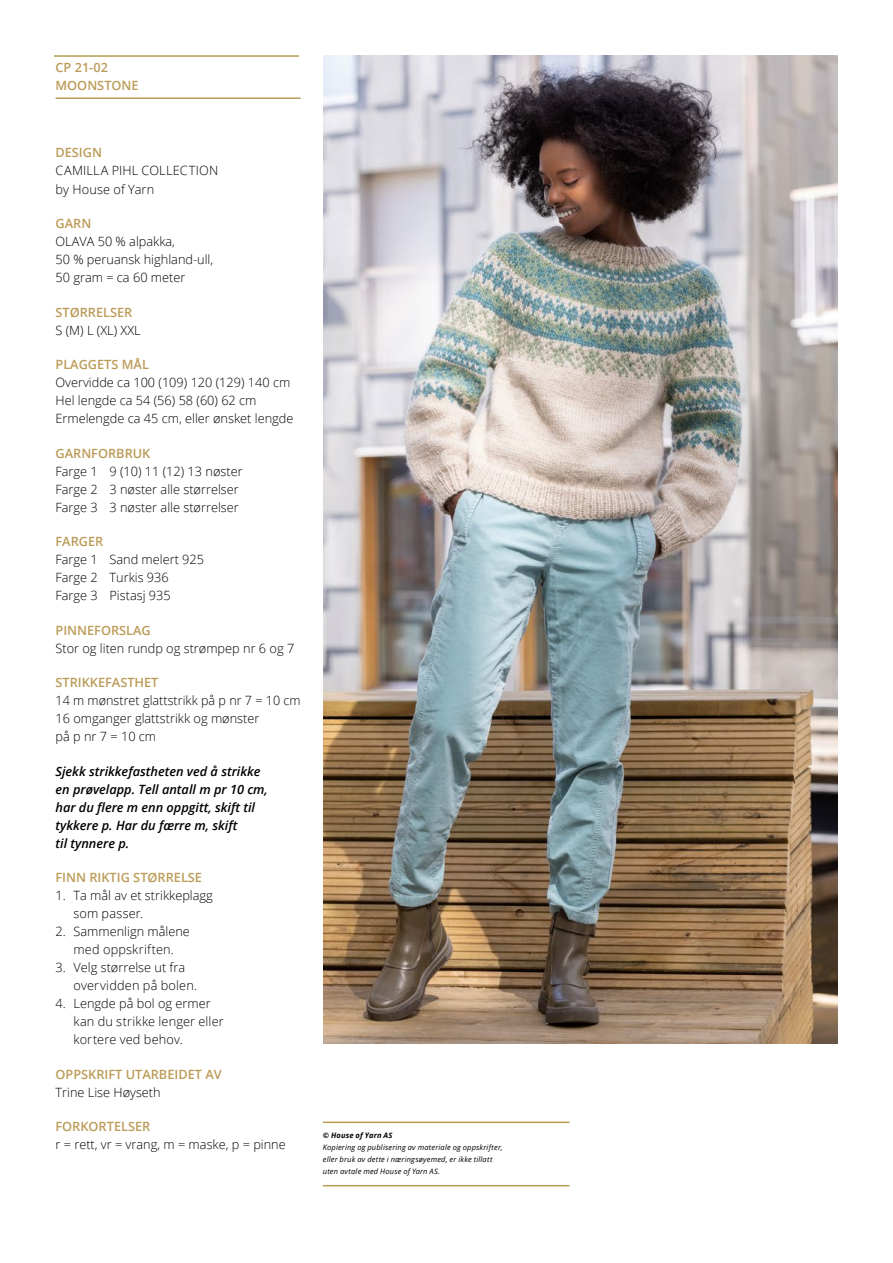
<style>
.page{position:relative;width:893px;height:1263px;background:#fff}
.page>*{position:absolute;margin:0;border:0;box-sizing:border-box;transform-origin:0 0}
.Faktatekst{font:300 12.75px/18px "Open Sans";color:#000}
.Faktatekst-2{font:600 12.75px "Open Sans";color:#bb9b57}
.Faktatekst-3{font:italic 600 12.75px "Open Sans";color:#000}
.t1{font:italic 7.5px "Open Sans";letter-spacing:.025em;color:#000}
.t2{font:italic 700 7.5px "Open Sans";letter-spacing:.025em;color:#000}
</style>
<div class="page">
<hr style="left:323px;top:1121px;width:246px;height:2px;background:#bb9b57">
<hr style="left:323px;top:1185px;width:246px;height:1px;background:#bb9b57">
<hr style="left:54px;top:55px;width:245px;height:2px;background:#bb9b57">
<hr style="left:56px;top:97px;width:245px;height:2px;background:#bb9b57">
<img style="left:323px;top:56px;width:514px;height:987px">
<p class="Faktatekst-2" style="left:56px;top:59px;width:54px">CP 21-02</p>
<p class="Faktatekst-2" style="left:56px;top:77px;width:85px">MOONSTONE</p>
<p class="Faktatekst-2" style="left:56px;top:144px;width:48px">DESIGN</p>
<p class="Faktatekst" style="left:56px;top:162px;width:164px">CAMILLA PIHL COLLECTION</p>
<p class="Faktatekst" style="left:56px;top:180px;width:100px">by House of Yarn</p>
<p class="Faktatekst-2" style="left:56px;top:215px;width:37px">GARN</p>
<p class="Faktatekst" style="left:56px;top:232px;width:121px">OLAVA 50 % alpakka,</p>
<p class="Faktatekst" style="left:56px;top:250px;width:159px">50 % peruansk highland-ull,</p>
<p class="Faktatekst" style="left:56px;top:268px;width:131px">50 gram = ca 60 meter</p>
<p class="Faktatekst-2" style="left:56px;top:303px;width:78px">STØRRELSER</p>
<p class="Faktatekst" style="left:56px;top:321px;width:87px">S (M) L (XL) XXL</p>
<p class="Faktatekst-2" style="left:56px;top:356px;width:95px">PLAGGETS MÅL</p>
<p class="Faktatekst" style="left:56px;top:373px;width:236px">Overvidde ca 100 (109) 120 (129) 140 cm</p>
<p class="Faktatekst" style="left:56px;top:391px;width:203px">Hel lengde ca 54 (56) 58 (60) 62 cm</p>
<p class="Faktatekst" style="left:56px;top:409px;width:239px">Ermelengde ca 45 cm, eller ønsket lengde</p>
<p class="Faktatekst-2" style="left:56px;top:444px;width:96px">GARNFORBRUK</p>
<p class="Faktatekst" style="left:56px;top:462px;width:189px">Farge 1 9 (10) 11 (12) 13 nøster</p>
<p class="Faktatekst" style="left:56px;top:480px;width:185px">Farge 2 3 nøster alle størrelser</p>
<p class="Faktatekst" style="left:56px;top:498px;width:185px">Farge 3 3 nøster alle størrelser</p>
<p class="Faktatekst-2" style="left:56px;top:533px;width:49px">FARGER</p>
<p class="Faktatekst" style="left:56px;top:550px;width:150px">Farge 1 Sand melert 925</p>
<p class="Faktatekst" style="left:56px;top:568px;width:115px">Farge 2 Turkis 936</p>
<p class="Faktatekst" style="left:56px;top:586px;width:117px">Farge 3 Pistasj 935</p>
<p class="Faktatekst-2" style="left:56px;top:621px;width:97px">PINNEFORSLAG</p>
<p class="Faktatekst" style="left:56px;top:639px;width:240px">Stor og liten rundp og strømpep nr 6 og 7</p>
<p class="Faktatekst-2" style="left:56px;top:674px;width:105px">STRIKKEFASTHET</p>
<p class="Faktatekst" style="left:56px;top:691px;width:247px">14 m mønstret glattstrikk på p nr 7 = 10 cm</p>
<p class="Faktatekst" style="left:56px;top:709px;width:205px">16 omganger glattstrikk og mønster på p nr 7 = 10 cm</p>
<p class="Faktatekst-3" style="left:56px;top:762px;width:207px">Sjekk strikkefastheten ved å strikke</p>
<p class="Faktatekst-3" style="left:56px;top:780px;width:214px">en prøvelapp. Tell antall m pr 10 cm,</p>
<p class="Faktatekst-3" style="left:56px;top:798px;width:201px">har du flere m enn oppgitt, skift til</p>
<p class="Faktatekst-3" style="left:56px;top:816px;width:183px">tykkere p. Har du færre m, skift</p>
<p class="Faktatekst-3" style="left:56px;top:834px;width:75px">til tynnere p.</p>
<p class="Faktatekst-2" style="left:56px;top:869px;width:148px">FINN RIKTIG STØRRELSE</p>
<p class="Faktatekst" style="left:74px;top:886px;width:141px;text-indent:-18px">1. Ta mål av et strikkeplagg som passer.</p>
<p class="Faktatekst" style="left:56px;top:922px;width:136px;text-align:center">2. Sammenlign målene med oppskriften.</p>
<p class="Faktatekst" style="left:74px;top:958px;width:125px;text-indent:-18px">3. Velg størrelse ut fra overvidden på bolen.</p>
<p class="Faktatekst" style="left:74px;top:994px;width:152px;text-indent:-18px">4. Lengde på bol og ermer kan du strikke lenger eller kortere ved behov.</p>
<p class="Faktatekst-2" style="left:56px;top:1065px;width:168px">OPPSKRIFT UTARBEIDET AV</p>
<p class="Faktatekst" style="left:56px;top:1083px;width:107px">Trine Lise Høyseth</p>
<p class="Faktatekst-2" style="left:56px;top:1118px;width:96px">FORKORTELSER</p>
<p class="Faktatekst" style="left:56px;top:1135px;width:232px">r = rett, vr = vrang, m = maske, p = pinne</p>
<p class="t2" style="left:323px;top:1130px;width:71px">© House of Yarn AS</p>
<p class="t1" style="left:323px;top:1142px;width:181px">Kopiering og publisering av materiale og oppskrifter,</p>
<p class="t1" style="left:323px;top:1154px;width:171px">eller bruk av dette i næringsøyemed, er ikke tillatt</p>
<p class="t1" style="left:323px;top:1166px;width:119px">uten avtale med House of Yarn AS.</p>
</div>
